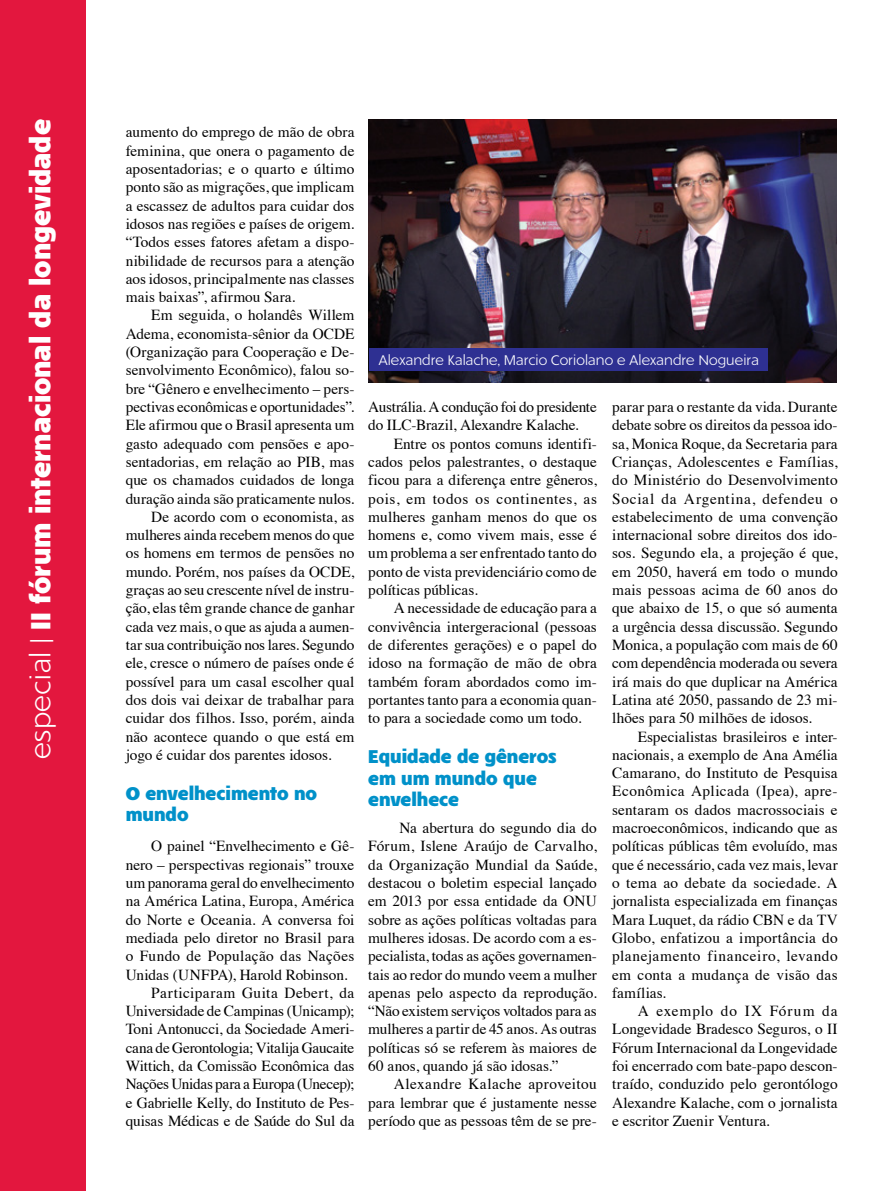
<style>
.page{position:relative;width:893px;height:1191px;background:#fff}
.page>*{position:absolute;margin:0;border:0;box-sizing:border-box;transform-origin:0 0}
.t1{font:27px "FR Hopper 730";color:#fff}
.Interti_Supl{font:18px/21.6px "FR Hopper 730";color:#0091c9}
.Corpo_de_texto_padrã{font:15.3px/18.3px "Times";color:#000;text-align:justify}
.Legenda_frase{font:13.5px "FR Hopper 330";letter-spacing:-.005em;color:#fff}
.s1{font-family:"FR Hopper 330"}
</style>
<div class="page">
<img style="left:369px;top:120px;width:468px;height:263px">
<div style="left:369px;top:348px;width:399px;height:23px;background:#2e3092"></div>
<div style="left:0;top:0;width:86px;height:1191px;background:#e3173e"></div>
<p class="t1" style="left:22px;top:758px;width:641px;rotate:-90deg"><span class="s1">especial |</span> II fórum internacional da longevidade</p>
<p class="Corpo_de_texto_padrã" style="left:126px;top:122px;width:230px">aumento do emprego de mão de obra feminina, que onera o pagamento de aposentadorias; e o quarto e último ponto são as migrações, que implicam a escassez de adultos para cuidar dos idosos nas regiões e países de origem. “Todos esses fatores afetam a dispo&shy;nibilidade de recursos para a atenção aos idosos, principalmente nas classes mais baixas”, afirmou Sara.</p>
<p class="Corpo_de_texto_padrã" style="left:126px;top:305px;width:230px;text-indent:26px">Em seguida, o holandês Willem Adema, economista-sênior da OCDE (Organização para Cooperação e De&shy;senvolvimento Econômico), falou so&shy;bre “Gênero e envelhecimento – pers&shy;pectivas econômicas e oportunidades”.<br>Ele afirmou que o Brasil apresenta um gasto adequado com pensões e apo&shy;sentadorias, em relação ao PIB, mas que os chamados cuidados de longa duração ainda são praticamente nulos.</p>
<p class="Corpo_de_texto_padrã" style="left:126px;top:506px;width:230px;text-indent:26px">De acordo com o economista, as mulheres ainda recebem menos do que os homens em termos de pensões no mundo. Porém, nos países da OCDE, graças ao seu crescente nível de instru&shy;ção, elas têm grande chance de ganhar cada vez mais, o que as ajuda a aumen&shy;tar sua contribuição nos lares. Segundo ele, cresce o número de países onde é possível para um casal escolher qual dos dois vai deixar de trabalhar para cuidar dos filhos. Isso, porém, ainda não acontece quando o que está em jogo é cuidar dos parentes idosos.</p>
<p class="Interti_Supl" style="left:126px;top:781px;width:193px">O envelhecimento no mundo</p>
<p class="Corpo_de_texto_padrã" style="left:126px;top:835px;width:230px;text-indent:26px">O painel “Envelhecimento e Gê&shy;nero – perspectivas regionais” trouxe um panorama geral do envelhecimento na América Latina, Europa, América do Norte e Oceania. A conversa foi mediada pelo diretor no Brasil para o Fundo de População das Nações Unidas (UNFPA), Harold Robinson.</p>
<p class="Corpo_de_texto_padrã" style="left:126px;top:982px;width:230px;text-indent:26px">Participaram Guita Debert, da Universidade de Campinas (Unicamp); Toni Antonucci, da Sociedade Ameri&shy;cana de Gerontologia; Vitalija Gaucaite Wittich, da Comissão Econômica das Nações Unidas para a Europa (Unecep); e Gabrielle Kelly, do Instituto de Pes&shy;quisas Médicas e de Saúde do Sul da</p>
<p class="Legenda_frase" style="left:378px;top:351px;width:382px">Alexandre Kalache, Marcio Coriolano e Alexandre Nogueira</p>
<p class="Corpo_de_texto_padrã" style="left:368px;top:396px;width:230px">Austrália. A condução foi do presidente do ILC-Brazil, Alexandre Kalache.</p>
<p class="Corpo_de_texto_padrã" style="left:368px;top:433px;width:230px;text-indent:25px">Entre os pontos comuns identifi&shy;cados pelos palestrantes, o destaque ficou para a diferença entre gêneros, pois, em todos os continentes, as mulheres ganham menos do que os homens e, como vivem mais, esse é um problema a ser enfrentado tanto do ponto de vista previdenciário como de políticas públicas.</p>
<p class="Corpo_de_texto_padrã" style="left:368px;top:598px;width:230px;text-indent:25px">A necessidade de educação para a convivência intergeracional (pessoas de diferentes gerações) e o papel do idoso na formação de mão de obra também foram abordados como im&shy;portantes tanto para a economia quan&shy;to para a sociedade como um todo.</p>
<p class="Interti_Supl" style="left:368px;top:745px;width:190px">Equidade de gêneros em um mundo que envelhece</p>
<p class="Corpo_de_texto_padrã" style="left:368px;top:817px;width:230px;text-indent:31px">Na abertura do segundo dia do Fórum, Islene Araújo de Carvalho, da Organização Mundial da Saúde, destacou o boletim especial lançado em 2013 por essa entidade da ONU sobre as ações políticas voltadas para mulheres idosas. De acordo com a es&shy;pecialista, todas as ações governamen&shy;tais ao redor do mundo veem a mulher apenas pelo aspecto da reprodução. “Não existem serviços voltados para as mulheres a partir de 45 anos. As outras políticas só se referem às maiores de 60 anos, quando já são idosas.”</p>
<p class="Corpo_de_texto_padrã" style="left:368px;top:1073px;width:230px;text-indent:25px">Alexandre Kalache aproveitou para lembrar que é justamente nesse período que as pessoas têm de se pre-</p>
<p class="Corpo_de_texto_padrã" style="left:612px;top:396px;width:227px">parar para o restante da vida. Durante debate sobre os direitos da pessoa ido&shy;sa, Monica Roque, da Secretaria para Crianças, Adolescentes e Famílias, do Ministério do Desenvolvimento Social da Argentina, defendeu o estabelecimento de uma convenção internacional sobre direitos dos ido&shy;sos. Segundo ela, a projeção é que, em 2050, haverá em todo o mundo mais pessoas acima de 60 anos do que abaixo de 15, o que só aumenta a urgência dessa discussão. Segundo Monica, a população com mais de 60 com dependência moderada ou severa irá mais do que duplicar na América Latina até 2050, passando de 23 mi&shy;lhões para 50 milhões de idosos.</p>
<p class="Corpo_de_texto_padrã" style="left:612px;top:726px;width:227px;text-indent:26px">Especialistas brasileiros e inter&shy;nacionais, a exemplo de Ana Amélia Camarano, do Instituto de Pesquisa Econômica Aplicada (Ipea), apre&shy;sentaram os dados macrossociais e macroeconômicos, indicando que as políticas públicas têm evoluído, mas que é necessário, cada vez mais, levar o tema ao debate da sociedade. A jornalista especializada em finanças Mara Luquet, da rádio CBN e da TV Globo, enfatizou a importância do planejamento financeiro, levando em conta a mudança de visão das famílias.</p>
<p class="Corpo_de_texto_padrã" style="left:612px;top:1000px;width:227px;text-indent:26px">A exemplo do IX Fórum da Longevidade Bradesco Seguros, o II Fórum Internacional da Longevidade foi encerrado com bate-papo descon&shy;traído, conduzido pelo gerontólogo Alexandre Kalache, com o jornalista e escritor Zuenir Ventura.</p>
</div>
